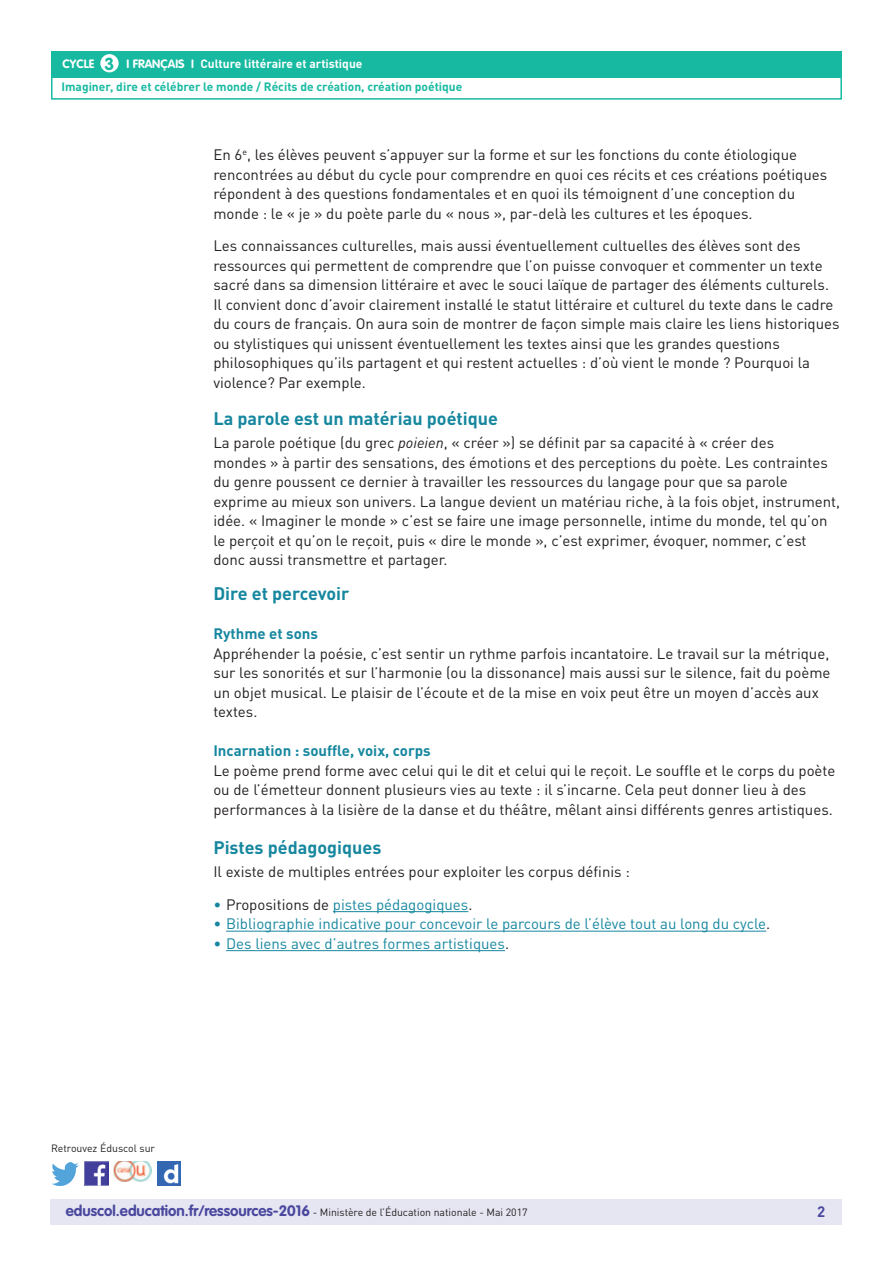
<style>
.page{position:relative;width:893px;height:1263px;background:#fff}
.page>*{position:absolute;margin:0;border:0;box-sizing:border-box;transform-origin:0 0}
.t1{font:700 18px "DIN Pro";color:#16879f}
.t2{font:700 17.25px "VAG Rounded Std";color:#17baa1}
.t3{font:15px/19.5px "DIN Pro";color:#231f20}
.t4{font:15px "DIN Pro";color:#16879f}
.t5{font:700 15px "DIN Pro";color:#16879f}
.t6{font:700 15px "DIN Pro";color:#4a489e}
.t7{font:700 12px "DIN Pro";color:#17baa1}
.t8{font:700 12px "DIN Pro";color:#fff}
.t9{font:700 12px "VAG Rounded Std";color:#fff}
.t10{font:10.5px "DIN Pro";color:#231f20}
.s1{font-family:"VAG Rounded Std"}
.s2{font-style:italic}
.s3{color:#231f20}
.s4{font-family:"VAG Rounded Std";font-weight:700;font-size:15px;color:#4a489e}
</style>
<div class="page">
<div style="left:50px;top:1199px;width:791px;height:26px;background:#e6e5f2"></div>
<div style="left:51px;top:51px;width:791px;height:27px;background:#17baa1"></div>
<div style="left:100px;top:54px;width:19px;height:18px;background:#fff;border-radius:50%"></div>
<div style="left:51px;top:75px;width:791px;height:25px;border:2px solid #17baa1"></div>
<img style="left:85px;top:1162px;width:23px;height:23px">
<img style="left:51px;top:1163px;width:28px;height:22px">
<img style="left:158px;top:1162px;width:22px;height:23px">
<img style="left:114px;top:1162px;width:38px;height:19px">
<hr style="left:333px;top:911px;width:135px;height:1px;background:#16879f">
<hr style="left:226px;top:931px;width:540px;height:1px;background:#16879f">
<hr style="left:226px;top:950px;width:279px;height:1px;background:#16879f">
<p class="t2" style="left:105px;top:53px;width:11px">3</p>
<p class="t7" style="left:61px;top:79px;width:402px">Imaginer, dire et célébrer le monde / Récits de création, création poétique</p>
<p class="t9" style="left:63px;top:57px;width:33px">CYCLE</p>
<p class="t8" style="left:127px;top:56px;width:237px"><span class="s1">I Français I</span> Culture littéraire et artistique</p>
<p class="t3" style="left:213px;top:145px;width:615px">En 6<sup>e</sup>, les élèves peuvent s’appuyer sur la forme et sur les fonctions du conte étiologique rencontrées au début du cycle pour comprendre en quoi ces récits et ces créations poétiques répondent à des questions fondamentales et en quoi ils témoignent d’une conception du monde : le « je » du poète parle du « nous », par-delà les cultures et les époques.</p>
<p class="t3" style="left:213px;top:236px;width:628px">Les connaissances culturelles, mais aussi éventuellement cultuelles des élèves sont des ressources qui permettent de comprendre que l’on puisse convoquer et commenter un texte sacré dans sa dimension littéraire et avec le souci laïque de partager des éléments culturels.<br>Il convient donc d’avoir clairement installé le statut littéraire et culturel du texte dans le cadre du cours de français. On aura soin de montrer de façon simple mais claire les liens historiques ou stylistiques qui unissent éventuellement les textes ainsi que les grandes questions philosophiques qu’ils partagent et qui restent actuelles : d’où vient le monde ? Pourquoi la violence? Par exemple.</p>
<p class="t1" style="left:213px;top:406px;width:286px">La parole est un matériau poétique</p>
<p class="t3" style="left:213px;top:433px;width:628px">La parole poétique (du grec <span class="s2">poieien</span>, « créer ») se définit par sa capacité à « créer des<br>mondes » à partir des sensations, des émotions et des perceptions du poète. Les contraintes du genre poussent ce dernier à travailler les ressources du langage pour que sa parole exprime au mieux son univers. La langue devient un matériau riche, à la fois objet, instrument, idée. « Imaginer le monde » c’est se faire une image personnelle, intime du monde, tel qu’on le perçoit et qu’on le reçoit, puis « dire le monde », c’est exprimer, évoquer, nommer, c’est donc aussi transmettre et partager.</p>
<p class="t1" style="left:213px;top:582px;width:138px">Dire et percevoir</p>
<p class="t5" style="left:213px;top:624px;width:106px">Rythme et sons</p>
<p class="t3" style="left:213px;top:643px;width:619px">Appréhender la poésie, c’est sentir un rythme parfois incantatoire. Le travail sur la métrique, sur les sonorités et sur l’harmonie (ou la dissonance) mais aussi sur le silence, fait du poème un objet musical. Le plaisir de l’écoute et de la mise en voix peut être un moyen d’accès aux textes.</p>
<p class="t5" style="left:213px;top:741px;width:219px">Incarnation : souffle, voix, corps</p>
<p class="t3" style="left:213px;top:760px;width:623px">Le poème prend forme avec celui qui le dit et celui qui le reçoit. Le souffle et le corps du poète ou de l’émetteur donnent plusieurs vies au texte : il s’incarne. Cela peut donner lieu à des performances à la lisière de la danse et du théâtre, mêlant ainsi différents genres artistiques.</p>
<p class="t1" style="left:213px;top:835px;width:170px">Pistes pédagogiques</p>
<p class="t3" style="left:213px;top:862px;width:418px">Il existe de multiples entrées pour exploiter les corpus définis :</p>
<p class="t4" style="left:213px;top:895px;width:261px">• <span class="s3">Propositions de</span> pistes pédagogiques<span class="s3">.</span></p>
<p class="t4" style="left:213px;top:914px;width:558px">• Bibliographie indicative pour concevoir le parcours de l’élève tout au long du cycle<span class="s3">.</span></p>
<p class="t4" style="left:213px;top:934px;width:297px">• Des liens avec d’autres formes artistiques<span class="s3">.</span></p>
<p class="t10" style="left:51px;top:1141px;width:106px">Retrouvez Éduscol sur</p>
<p class="t10" style="left:66px;top:1205px;width:463px"><span class="s4">eduscol.education.fr/ressources-2016</span> - Ministère de l’Éducation nationale - Mai 2017</p>
<p class="t6" style="left:817px;top:1201px;width:10px">2</p>
</div>
